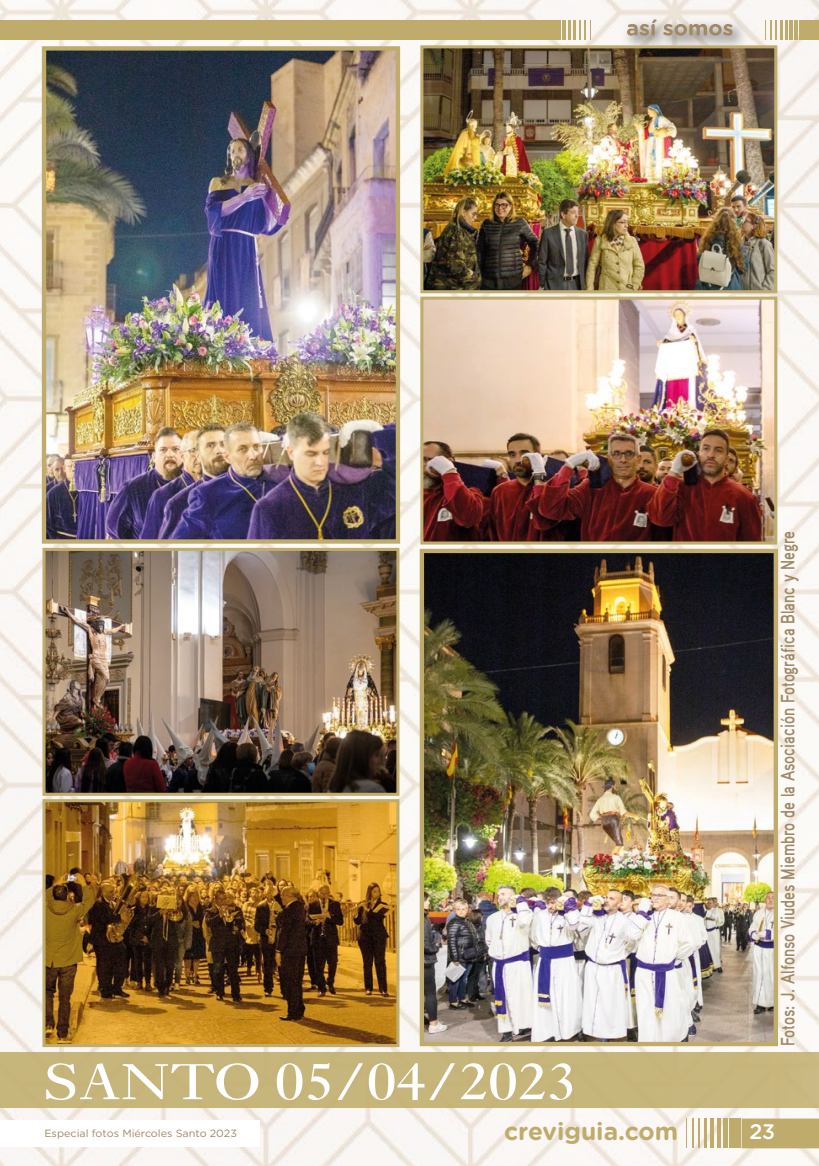
<style>
.page{position:relative;width:819px;height:1166px;background:#fff}
.page>*{position:absolute;margin:0;border:0;box-sizing:border-box;transform-origin:0 0}
.t1{font:52.5px "Ehrhardt MT Std";color:#fff;scale:1.19 1}
.t2{font:700 24.5px "Gotham Rounded";color:#bfac6c}
.t3{font:500 21px "Gotham Rounded";color:#fff}
.t4{font:700 19.25px "Aaux Pro";color:#a08964;scale:.8 1}
.t5{font:10.5px "Gotham";color:#a08964}
</style>
<div class="page">
<img style="left:0;top:0;width:819px;height:1166px">
<div style="left:0;top:20px;width:546px;height:19px;background:#bfac6c"></div>
<div style="left:546px;top:20px;width:5px;height:19px;background:#bfac6c"></div>
<hr style="left:552px;top:20px;width:4px;height:19px;background:#bfac6c">
<hr style="left:557px;top:20px;width:4px;height:19px;background:#bfac6c">
<hr style="left:563px;top:20px;width:3px;height:19px;background:#bfac6c">
<hr style="left:568px;top:20px;width:3px;height:19px;background:#bfac6c">
<svg style="left:573px;top:20px;width:18px;height:19px"></svg>
<div style="left:812px;top:20px;width:7px;height:19px;background:#bfac6c"></div>
<div style="left:809px;top:20px;width:5px;height:19px;background:#bfac6c"></div>
<hr style="left:804px;top:20px;width:4px;height:19px;background:#bfac6c">
<hr style="left:799px;top:20px;width:4px;height:19px;background:#bfac6c">
<hr style="left:794px;top:20px;width:4px;height:19px;background:#bfac6c">
<hr style="left:789px;top:20px;width:3px;height:19px;background:#bfac6c">
<svg style="left:765px;top:20px;width:22px;height:19px"></svg>
<img style="left:617px;top:9px;width:135px;height:36px">
<svg style="left:627px;top:19px;width:29px;height:17px"></svg>
<svg style="left:663px;top:24px;width:69px;height:12px"></svg>
<div style="left:741px;top:1118px;width:78px;height:30px;background:#bfac6c"></div>
<div style="left:735px;top:1118px;width:6px;height:30px;background:#bfac6c"></div>
<div style="left:729px;top:1118px;width:5px;height:30px;background:#bfac6c"></div>
<hr style="left:723px;top:1118px;width:4px;height:30px;background:#bfac6c">
<hr style="left:717px;top:1118px;width:3px;height:30px;background:#bfac6c">
<hr style="left:710px;top:1118px;width:4px;height:30px;background:#bfac6c">
<hr style="left:704px;top:1118px;width:3px;height:30px;background:#bfac6c">
<hr style="left:698px;top:1118px;width:2px;height:30px;background:#bfac6c">
<hr style="left:692px;top:1118px;width:1px;height:30px;background:#bfac6c">
<hr style="left:686px;top:1118px;width:1px;height:30px;background:#bfac6c">
<div style="left:0;top:1120px;width:259px;height:27px;background:#fff"></div>
<div style="left:0;top:1053px;width:819px;height:54px;background:#c7b67c"></div>
<img style="left:47px;top:51px;width:348px;height:488px">
<div style="left:42px;top:46px;width:358px;height:498px;border:4px solid #bfac6c"></div>
<img style="left:424px;top:554px;width:349px;height:487px">
<div style="left:419px;top:549px;width:359px;height:497px;border:4px solid #bfac6c"></div>
<img style="left:424px;top:49px;width:349px;height:240px">
<div style="left:420px;top:45px;width:357px;height:248px;border:3px solid #bfac6c"></div>
<img style="left:424px;top:301px;width:349px;height:239px">
<div style="left:420px;top:297px;width:357px;height:247px;border:3px solid #bfac6c"></div>
<img style="left:46px;top:552px;width:349px;height:240px">
<div style="left:42px;top:548px;width:357px;height:248px;border:3px solid #bfac6c"></div>
<img style="left:46px;top:803px;width:349px;height:240px">
<div style="left:42px;top:799px;width:357px;height:248px;border:3px solid #bfac6c"></div>
<h1 class="t1" style="left:43px;top:1050px;width:450px">SANTO 05/04/2023</h1>
<p class="t4" style="left:775px;top:1046px;width:646px;rotate:-90deg">Fotos: J. Alfonso Viudes Miembro de la Asociación Fotográfica Blanc y Negre</p>
<p class="t5" style="left:44px;top:1126px;width:194px">Especial fotos Miércoles Santo 2023</p>
<p class="t2" style="left:504px;top:1113px;width:175px">creviguia.com</p>
<p class="t3" style="left:749px;top:1117px;width:27px">23</p>
</div>
